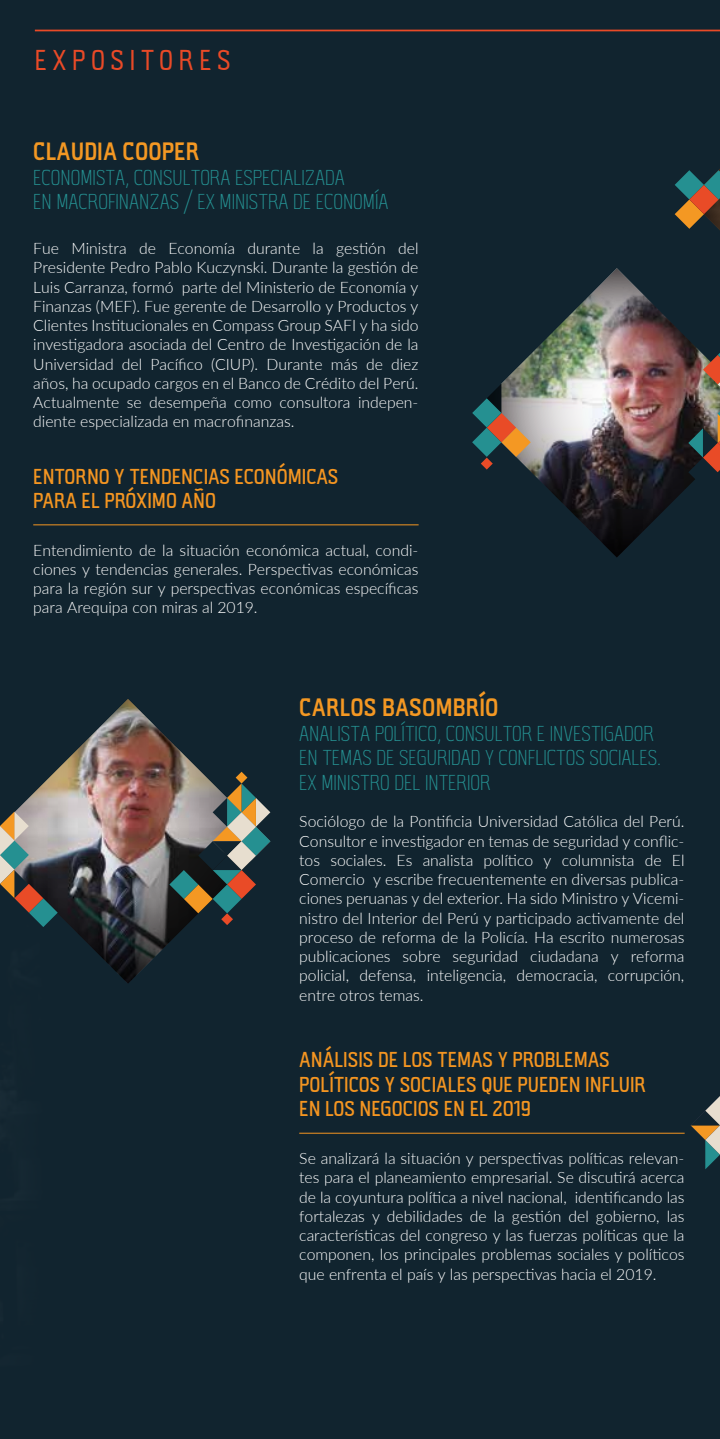
<style>
.page{position:relative;width:720px;height:1439px;background:#fff}
.page>*{position:absolute;margin:0;border:0;box-sizing:border-box;transform-origin:0 0}
.t1{font:28px "Beepo";letter-spacing:.2em;color:#e94a27}
.t2{font:700 24.5px "Beepo";color:#f49823}
.t3{font:200 21px/24.5px "Beepo";color:#259091}
.t4{font:600 21px/24.5px "Beepo";color:#f49521}
.t5{font:300 15.75px/19.2px "Lato";color:#fff;text-align:justify}
</style>
<div class="page">
<div style="left:0;top:0;width:719px;height:1439px;background:#11242f"></div>
<svg style="left:690px;top:1097px;width:29px;height:72px"></svg>
<svg style="left:674px;top:170px;width:45px;height:59px"></svg>
<hr style="left:299px;top:1132px;width:385px;height:1px;background:#f49521">
<img style="left:16px;top:699px;width:226px;height:284px">
<svg style="left:0;top:811px;width:58px;height:116px"></svg>
<svg style="left:169px;top:772px;width:101px;height:153px"></svg>
<hr style="left:35px;top:30px;width:684px;height:1px;background:#e94a27">
<hr style="left:33px;top:524px;width:385px;height:1px;background:#f49521">
<img style="left:486px;top:268px;width:233px;height:289px">
<svg style="left:688px;top:411px;width:31px;height:76px"></svg>
<svg style="left:703px;top:353px;width:16px;height:34px"></svg>
<svg style="left:472px;top:398px;width:58px;height:71px"></svg>
<h1 class="t1" style="left:35px;top:42px;width:197px">EXPOSITORES</h1>
<h2 class="t2" style="left:33px;top:135px;width:168px">CLAUDIA COOPER</h2>
<h3 class="t3" style="left:33px;top:165px;width:357px">ECONOMISTA, CONSULTORA ESPECIALIZADA<br>EN MACROFINANZAS / EX MINISTRA DE ECONOMÍA</h3>
<p class="t5" style="left:33px;top:238px;width:386px">Fue Ministra de Economía durante la gestión del Presidente Pedro Pablo Kuczynski. Durante la gestión de Luis Carranza, formó parte del Ministerio de Economía y Finanzas (MEF). Fue gerente de Desarrollo y Productos y Clientes Institucionales en Compass Group SAFI y ha sido investigadora asociada del Centro de Investigación de la Universidad del Pacífico (CIUP). Durante más de diez años, ha ocupado cargos en el Banco de Crédito del Perú.<br>Actualmente se desempeña como consultora indepen&shy;diente especializada en macrofinanzas.</p>
<h3 class="t4" style="left:33px;top:464px;width:306px">ENTORNO Y TENDENCIAS ECONÓMICAS<br>PARA EL PRÓXIMO AÑO</h3>
<p class="t5" style="left:33px;top:540px;width:386px">Entendimiento de la situación económica actual, condi&shy;ciones y tendencias generales. Perspectivas económicas para la región sur y perspectivas económicas específicas para Arequipa con miras al 2019.</p>
<h2 class="t2" style="left:299px;top:691px;width:201px">CARLOS BASOMBRÍO</h2>
<h3 class="t3" style="left:299px;top:721px;width:363px">ANALISTA POLÍTICO, CONSULTOR E INVESTIGADOR<br>EN TEMAS DE SEGURIDAD Y CONFLICTOS SOCIALES.<br>EX MINISTRO DEL INTERIOR</h3>
<p class="t5" style="left:299px;top:811px;width:386px">Sociólogo de la Pontificia Universidad Católica del Perú.<br>Consultor e investigador en temas de seguridad y conflic&shy;tos sociales. Es analista político y columnista de El Comercio y escribe frecuentemente en diversas publica&shy;ciones peruanas y del exterior. Ha sido Ministro y Vicemi&shy;nistro del Interior del Perú y participado activamente del proceso de reforma de la Policía. Ha escrito numerosas publicaciones sobre seguridad ciudadana y reforma policial, defensa, inteligencia, democracia, corrupción, entre otros temas.</p>
<h3 class="t4" style="left:299px;top:1047px;width:348px">ANÁLISIS DE LOS TEMAS Y PROBLEMAS<br>POLÍTICOS Y SOCIALES QUE PUEDEN INFLUIR<br>EN LOS NEGOCIOS EN EL 2019</h3>
<p class="t5" style="left:299px;top:1148px;width:386px">Se analizará la situación y perspectivas políticas relevan&shy;tes para el planeamiento empresarial. Se discutirá acerca de la coyuntura política a nivel nacional, identificando las fortalezas y debilidades de la gestión del gobierno, las características del congreso y las fuerzas políticas que la componen, los principales problemas sociales y políticos que enfrenta el país y las perspectivas hacia el 2019.</p>
</div>
